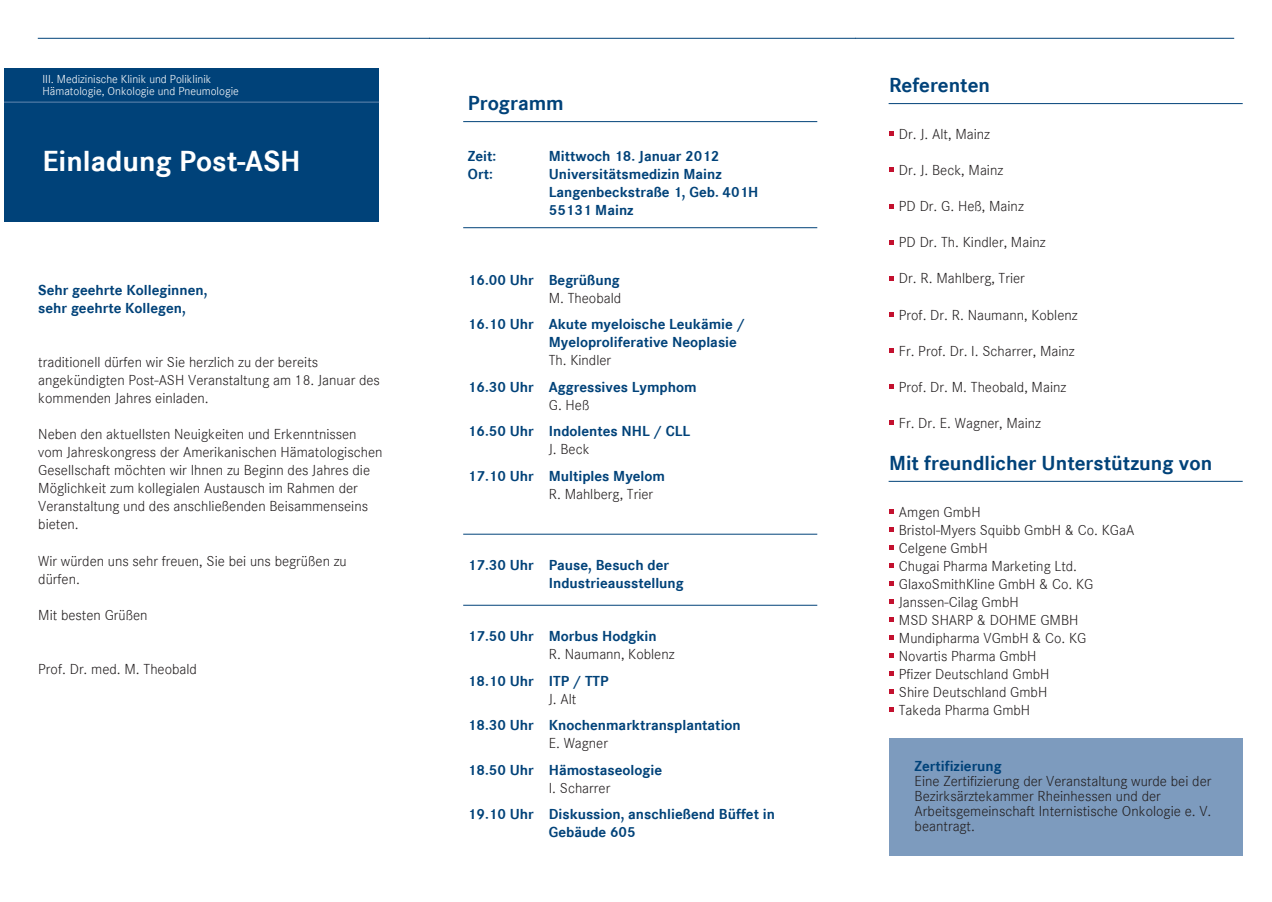
<style>
.page{position:relative;width:1272px;height:902px;background:#fff}
.page>*{position:absolute;margin:0;border:0;box-sizing:border-box;transform-origin:0 0}
.t1{font:700 30px "Corporate S";color:#fff}
.t2{font:700 21px "Corporate S";color:#004279}
.t3{font:15px/18px "Corporate S Ligh";color:#231f20}
.t4{font:700 15px/18px "Corporate S";color:#004279}
.t5{font:12px/12px "Corporate S Ligh";color:#fff}
</style>
<div class="page">
<hr style="left:38px;top:38px;width:391px;height:1px;background:#004279">
<div style="left:4px;top:68px;width:374px;height:153px;background:#004279"></div>
<hr style="left:4px;top:102px;width:374px;height:1px;background:#6388b0">
<hr style="left:429px;top:38px;width:426px;height:1px;background:#004279">
<hr style="left:463px;top:121px;width:353px;height:1px;background:#004279">
<hr style="left:463px;top:227px;width:353px;height:1px;background:#004279">
<hr style="left:463px;top:533px;width:353px;height:1px;background:#004279">
<hr style="left:463px;top:604px;width:353px;height:1px;background:#004279">
<hr style="left:855px;top:38px;width:378px;height:1px;background:#004279">
<hr style="left:889px;top:103px;width:353px;height:1px;background:#004279">
<svg style="left:889px;top:132px;width:4px;height:4px"></svg>
<svg style="left:889px;top:168px;width:4px;height:4px"></svg>
<svg style="left:889px;top:204px;width:4px;height:4px"></svg>
<svg style="left:889px;top:240px;width:4px;height:4px"></svg>
<svg style="left:889px;top:276px;width:4px;height:4px"></svg>
<svg style="left:889px;top:312px;width:4px;height:4px"></svg>
<svg style="left:889px;top:348px;width:4px;height:4px"></svg>
<svg style="left:889px;top:384px;width:4px;height:4px"></svg>
<svg style="left:889px;top:420px;width:4px;height:4px"></svg>
<hr style="left:889px;top:481px;width:353px;height:1px;background:#004279">
<svg style="left:889px;top:509px;width:4px;height:4px"></svg>
<svg style="left:889px;top:527px;width:4px;height:4px"></svg>
<svg style="left:889px;top:545px;width:4px;height:4px"></svg>
<svg style="left:889px;top:563px;width:4px;height:4px"></svg>
<svg style="left:889px;top:581px;width:4px;height:4px"></svg>
<svg style="left:889px;top:599px;width:4px;height:4px"></svg>
<svg style="left:889px;top:617px;width:4px;height:4px"></svg>
<svg style="left:889px;top:635px;width:4px;height:4px"></svg>
<svg style="left:889px;top:653px;width:4px;height:4px"></svg>
<svg style="left:889px;top:671px;width:4px;height:4px"></svg>
<svg style="left:889px;top:689px;width:4px;height:4px"></svg>
<svg style="left:889px;top:707px;width:4px;height:4px"></svg>
<div style="left:889px;top:737px;width:353px;height:118px;background:#7d9bbe"></div>
<p class="t5" style="left:43px;top:73px;width:198px">III. Medizinische Klinik und Poliklinik<br>Hämatologie, Onkologie und Pneumologie</p>
<h1 class="t1" style="left:43px;top:143px;width:260px">Einladung Post-ASH</h1>
<p class="t4" style="left:38px;top:281px;width:171px">Sehr geehrte Kolleginnen, sehr geehrte Kollegen,</p>
<p class="t3" style="left:38px;top:353px;width:343px">traditionell dürfen wir Sie herzlich zu der bereits angekündigten Post-ASH Veranstaltung am 18. Januar des kommenden Jahres einladen.</p>
<p class="t3" style="left:38px;top:425px;width:346px">Neben den aktuellsten Neuigkeiten und Erkenntnissen vom Jahreskongress der Amerikanischen Hämatologischen Gesellschaft möchten wir Ihnen zu Beginn des Jahres die Möglichkeit zum kollegialen Austausch im Rahmen der Veranstaltung und des anschließenden Beisammenseins bieten.</p>
<p class="t3" style="left:38px;top:551px;width:310px">Wir würden uns sehr freuen, Sie bei uns begrüßen zu dürfen.</p>
<p class="t3" style="left:38px;top:605px;width:111px">Mit besten Grüßen</p>
<p class="t3" style="left:38px;top:659px;width:160px">Prof. Dr. med. M. Theobald</p>
<h2 class="t2" style="left:468px;top:91px;width:97px">Programm</h2>
<p class="t4" style="left:468px;top:146px;width:30px">Zeit:</p>
<p class="t4" style="left:549px;top:146px;width:172px">Mittwoch 18. Januar 2012</p>
<p class="t4" style="left:468px;top:164px;width:26px">Ort:</p>
<p class="t4" style="left:549px;top:164px;width:211px">Universitätsmedizin Mainz<br>Langenbeckstraße 1, Geb. 401H<br>55131 Mainz</p>
<p class="t4" style="left:468px;top:270px;width:153px">16.00 Uhr Begrüßung</p>
<p class="t3" style="left:549px;top:288px;width:74px">M. Theobald</p>
<p class="t4" style="left:549px;top:315px;width:198px;text-indent:-81px">16.10 Uhr Akute myeloische Leukämie /<br>Myeloproliferative Neoplasie</p>
<p class="t3" style="left:549px;top:351px;width:64px">Th. Kindler</p>
<p class="t4" style="left:468px;top:377px;width:230px">16.30 Uhr Aggressives Lymphom</p>
<p class="t3" style="left:549px;top:395px;width:42px">G. Heß</p>
<p class="t4" style="left:468px;top:422px;width:224px">16.50 Uhr Indolentes NHL / CLL</p>
<p class="t3" style="left:549px;top:440px;width:42px">J. Beck</p>
<p class="t4" style="left:468px;top:466px;width:199px">17.10 Uhr Multiples Myelom</p>
<p class="t3" style="left:549px;top:484px;width:106px">R. Mahlberg, Trier</p>
<p class="t4" style="left:549px;top:555px;width:136px;text-indent:-81px">17.30 Uhr Pause, Besuch der<br>Industrieausstellung</p>
<p class="t4" style="left:468px;top:626px;width:190px">17.50 Uhr Morbus Hodgkin</p>
<p class="t3" style="left:549px;top:644px;width:127px">R. Naumann, Koblenz</p>
<p class="t4" style="left:468px;top:671px;width:142px">18.10 Uhr ITP / TTP</p>
<p class="t3" style="left:549px;top:689px;width:29px">J. Alt</p>
<p class="t4" style="left:468px;top:715px;width:274px">18.30 Uhr Knochenmarktransplantation</p>
<p class="t3" style="left:549px;top:733px;width:61px">E. Wagner</p>
<p class="t4" style="left:468px;top:760px;width:196px">18.50 Uhr Hämostaseologie</p>
<p class="t3" style="left:549px;top:778px;width:63px">I. Scharrer</p>
<p class="t4" style="left:549px;top:804px;width:228px;text-indent:-81px">19.10 Uhr Diskussion, anschließend Büffet in<br>Gebäude 605</p>
<h2 class="t2" style="left:889px;top:73px;width:102px">Referenten</h2>
<p class="t3" style="left:898px;top:125px;width:93px">Dr. J. Alt, Mainz</p>
<p class="t3" style="left:898px;top:161px;width:106px">Dr. J. Beck, Mainz</p>
<p class="t3" style="left:898px;top:197px;width:126px">PD Dr. G. Heß, Mainz</p>
<p class="t3" style="left:898px;top:233px;width:148px">PD Dr. Th. Kindler, Mainz</p>
<p class="t3" style="left:898px;top:269px;width:127px">Dr. R. Mahlberg, Trier</p>
<p class="t3" style="left:898px;top:305px;width:180px">Prof. Dr. R. Naumann, Koblenz</p>
<p class="t3" style="left:898px;top:341px;width:177px">Fr. Prof. Dr. I. Scharrer, Mainz</p>
<p class="t3" style="left:898px;top:377px;width:169px">Prof. Dr. M. Theobald, Mainz</p>
<p class="t3" style="left:898px;top:413px;width:144px">Fr. Dr. E. Wagner, Mainz</p>
<h2 class="t2" style="left:889px;top:451px;width:324px">Mit freundlicher Unterstützung von</h2>
<p class="t3" style="left:898px;top:503px;width:237px">Amgen GmbH<br>Bristol-Myers Squibb GmbH &amp; Co. KGaA<br>Celgene GmbH<br>Chugai Pharma Marketing Ltd.<br>GlaxoSmithKline GmbH &amp; Co. KG<br>Janssen-Cilag GmbH<br>MSD SHARP &amp; DOHME GMBH<br>Mundipharma VGmbH &amp; Co. KG<br>Novartis Pharma GmbH<br>Pfizer Deutschland GmbH<br>Shire Deutschland GmbH<br>Takeda Pharma GmbH</p>
<p class="t4" style="left:914px;top:756px;width:89px">Zertifizierung</p>
<p class="t3" style="left:914px;top:773px;width:298px;line-height:15px">Eine Zertifizierung der Veranstaltung wurde bei der Bezirksärztekammer Rheinhessen und der Arbeitsgemeinschaft Internistische Onkologie e. V. beantragt.</p>
</div>
